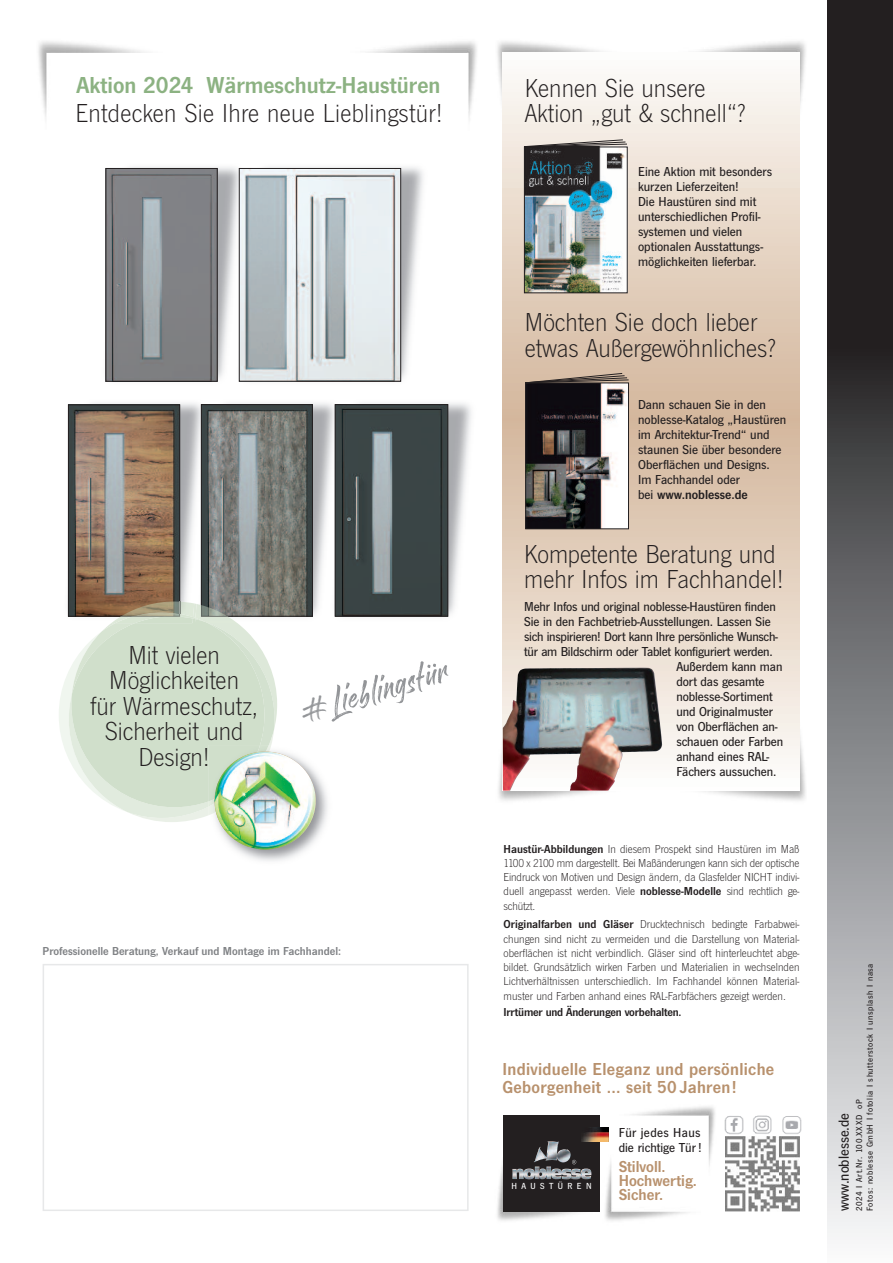
<style>
.page{position:relative;width:893px;height:1263px;background:#fff}
.page>*{position:absolute;margin:0;border:0;box-sizing:border-box;transform-origin:0 0}
.t1{font:47.7px "Sandbrush";color:#939598}
.t2{font:300 27px/25.5px "News Got T";color:#231f20}
.t3{font:24px "News Got T Dem";color:#8cb282}
.t4{font:18px/18px "News Got T Dem";letter-spacing:.015em;color:#b8916d}
.t5{font:16.5px/13.6px "News Got T Dem";color:#b8916d}
.t6{font:500 15.15px "News Got T";color:#231f20}
.t7{font:500 13.5px/15px "News Got T";letter-spacing:-.005em;color:#231f20}
.t8{font:13.5px "News Got T Dem";color:#231f20}
.t9{font:300 12px/14.2px "News Got T";color:#231f20;text-align:justify}
.t10{font:12px "News Got T Dem";color:#808285}
.t11{font:12px "News Got T Dem";letter-spacing:-.015em;color:#231f20}
.t12{font:500 9.15px "News Got T";letter-spacing:.485em;color:#fff}
.t13{font:500 9px/10.5px "News Got T";letter-spacing:.06em;color:#231f20}
.s1{font-size:37.65px}
.s2{font-family:"News Got T";font-weight:500}
.s3{font-family:"News Got T Dem";font-weight:400}
</style>
<div class="page">
<img style="left:498px;top:681px;width:101px;height:120px">
<img style="left:703px;top:736px;width:103px;height:65px">
<img style="left:699px;top:41px;width:107px;height:64px">
<img style="left:497px;top:41px;width:104px;height:95px">
<svg style="left:503px;top:52px;width:297px;height:739px;background:#e7d7c8"></svg>
<img style="left:602px;top:1141px;width:85px;height:80px">
<img style="left:497px;top:1161px;width:81px;height:60px">
<img style="left:615px;top:1106px;width:100px;height:69px">
<div style="left:43px;top:964px;width:426px;height:247px;border:2px solid #e7e8e9"></div>
<img style="left:724px;top:1116px;width:19px;height:18px">
<img style="left:753px;top:1115px;width:18px;height:19px">
<img style="left:782px;top:1116px;width:19px;height:18px">
<img style="left:725px;top:1137px;width:75px;height:74px">
<img style="left:503px;top:668px;width:159px;height:123px">
<img style="left:368px;top:41px;width:109px;height:78px">
<img style="left:38px;top:41px;width:107px;height:76px">
<img style="left:527px;top:385px;width:100px;height:142px">
<div style="left:525px;top:383px;width:104px;height:146px;border:1px solid #231f20"></div>
<svg style="left:524px;top:373px;width:105px;height:11px"></svg>
<img style="left:526px;top:149px;width:100px;height:142px">
<div style="left:524px;top:147px;width:104px;height:146px;border:1px solid #231f20"></div>
<svg style="left:523px;top:139px;width:105px;height:9px"></svg>
<div style="left:827px;top:346px;width:66px;height:917px;background:linear-gradient(to bottom,#2b2b2d,#f9fbfd)"></div>
<div style="left:827px;top:0;width:66px;height:349px;background:#231f20"></div>
<img style="left:105px;top:167px;width:129px;height:215px">
<img style="left:108px;top:170px;width:108px;height:210px">
<div style="left:106px;top:168px;width:112px;height:214px;border:1px solid #231f20"></div>
<img style="left:67px;top:403px;width:130px;height:199px">
<img style="left:70px;top:406px;width:108px;height:196px">
<div style="left:68px;top:404px;width:112px;height:213px;border:1px solid #231f20"></div>
<img style="left:197px;top:403px;width:131px;height:212px">
<img style="left:203px;top:406px;width:108px;height:209px">
<div style="left:201px;top:404px;width:112px;height:213px;border:1px solid #231f20"></div>
<img style="left:328px;top:403px;width:143px;height:214px">
<img style="left:337px;top:406px;width:109px;height:209px">
<div style="left:335px;top:404px;width:113px;height:213px;border:1px solid #231f20"></div>
<img style="left:234px;top:167px;width:189px;height:215px">
<img style="left:241px;top:170px;width:158px;height:210px">
<div style="left:239px;top:168px;width:162px;height:214px;border:1px solid #231f20"></div>
<img style="left:122px;top:601px;width:72px;height:1px">
<svg style="left:59px;top:602px;width:218px;height:220px"></svg>
<img style="left:208px;top:745px;width:120px;height:116px">
<img style="left:208px;top:801px;width:6px;height:6px">
<img style="left:260px;top:745px;width:9px;height:6px">
<img style="left:208px;top:745px;width:52px;height:56px">
<img style="left:214px;top:751px;width:102px;height:98px;border-radius:50%">
<div style="left:503px;top:1116px;width:96px;height:96px;background:#231f20"></div>
<img style="left:512px;top:1147px;width:79px;height:32px">
<img style="left:581px;top:1127px;width:28px;height:14px">
<h3 class="t3" style="left:76px;top:71px;width:366px">Aktion 2024 Wärmeschutz-Haustüren</h3>
<h2 class="t2" style="left:76px;top:100px;width:369px">Entdecken Sie Ihre neue Lieblingstür!</h2>
<h2 class="t2" style="left:90px;top:642px;width:169px;text-align:center">Mit vielen<br>Möglichkeiten<br>für Wärmeschutz,<br>Sicherheit und<br>Design!</h2>
<h1 class="t1" style="left:299px;top:676px;width:146px;rotate:-16deg"><span class="s1">ll</span> eblings-lür</h1>
<p class="t10" style="left:43px;top:944px;width:300px">Professionelle Beratung, Verkauf und Montage im Fachhandel:</p>
<h2 class="t2" style="left:525px;top:75px;width:223px">Kennen Sie unsere<br>Aktion „gut &amp; schnell“?</h2>
<p class="t7" style="left:638px;top:164px;width:136px">Eine Aktion mit besonders kurzen Lieferzeiten!<br>Die Haustüren sind mit unterschiedlichen Profil&shy;systemen und vielen optionalen Ausstattungs&shy;möglichkeiten lieferbar.</p>
<h2 class="t2" style="left:525px;top:309px;width:253px">Möchten Sie doch lieber etwas Außergewöhnliches?</h2>
<p class="t7" style="left:638px;top:397px;width:150px">Dann schauen Sie in den noblesse-Katalog „Haustüren im Architektur-Trend“ und staunen Sie über besondere<br>Oberflächen und Designs.<br>Im Fachhandel oder</p>
<p class="t8" style="left:638px;top:486px;width:111px"><span class="s2">bei</span> www.noblesse.de</p>
<h2 class="t2" style="left:524px;top:541px;width:261px">Kompetente Beratung und mehr Infos im Fachhandel!</h2>
<p class="t7" style="left:524px;top:599px;width:255px">Mehr Infos und original noblesse-Haustüren finden Sie in den Fachbetrieb-Ausstellungen. Lassen Sie sich inspirieren! Dort kann Ihre persönliche Wunsch&shy;tür am Bildschirm oder Tablet konfiguriert werden.</p>
<p class="t7" style="left:676px;top:659px;width:108px">Außerdem kann man dort das gesamte noblesse-Sortiment und Originalmuster von Oberflächen an&shy;schauen oder Farben anhand eines RAL-<br>Fächers aussuchen.</p>
<p class="t9" style="left:504px;top:841px;width:297px"><span class="s3">Haustür-Abbildungen</span> In diesem Prospekt sind Haustüren im Maß 1100 x 2100 mm dargestellt. Bei Maßänderungen kann sich der optische Eindruck von Motiven und Design ändern, da Glasfelder NICHT indivi&shy;duell angepasst werden. Viele <span class="s3">noblesse-Modelle</span> sind rechtlich ge&shy;schützt.</p>
<p class="t9" style="left:504px;top:917px;width:297px"><span class="s3">Originalfarben und Gläser</span> Drucktechnisch bedingte Farbabwei&shy;chungen sind nicht zu vermeiden und die Darstellung von Material&shy;oberflächen ist nicht verbindlich. Gläser sind oft hinterleuchtet abge&shy;bildet. Grundsätzlich wirken Farben und Materialien in wechselnden Lichtverhältnissen unterschiedlich. Im Fachhandel können Material&shy;muster und Farben anhand eines RAL-Farbfächers gezeigt werden.</p>
<p class="t11" style="left:504px;top:1005px;width:179px">Irrtümer und Änderungen vorbehalten.</p>
<h3 class="t4" style="left:502px;top:1059px;width:273px">Individuelle Eleganz und persönliche<br>Geborgenheit ... seit 50 Jahren!</h3>
<p class="t12" style="left:511px;top:1180px;width:82px">HAUSTÜREN</p>
<p class="t7" style="left:619px;top:1125px;width:85px">Für jedes Haus die richtige Tür!</p>
<p class="t5" style="left:619px;top:1160px;width:80px">Stilvoll.<br>Hochwertig.<br>Sicher.</p>
<p class="t13" style="left:854px;top:1211px;width:249px;rotate:-90deg">2024 I Art.Nr. 100.XXXD oP<br>Fotos: noblesse GmbH I fotolia I shutterstock I unsplash I nasa</p>
<p class="t6" style="left:835px;top:1211px;width:100px;rotate:-90deg">www.noblesse.de</p>
</div>
